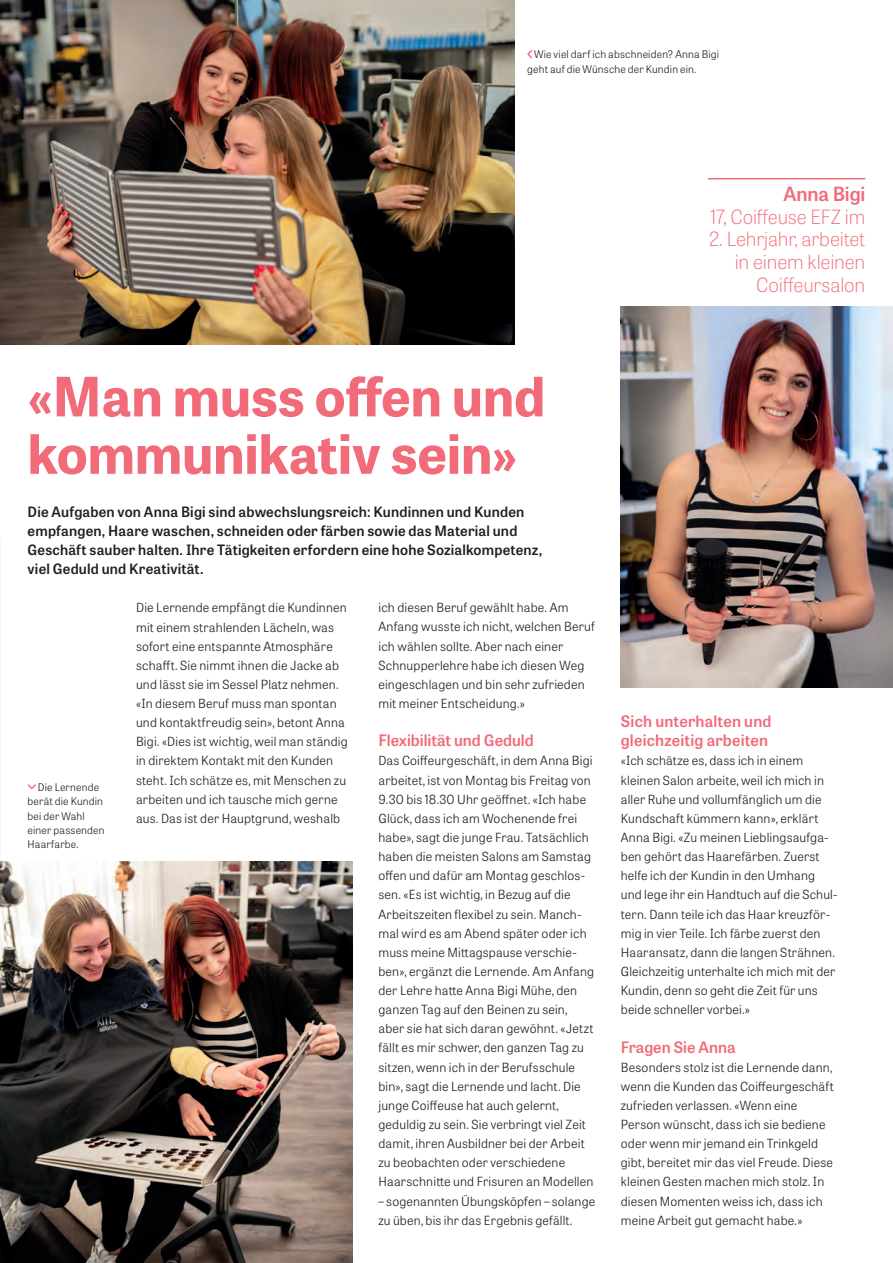
<style>
.page{position:relative;width:893px;height:1263px;background:#fff}
.page>*{position:absolute;margin:0;border:0;box-sizing:border-box;transform-origin:0 0}
.t1{font:700 54px/57.4px "Tablet Gothic";color:#f16b79}
.t2{font:100 19.5px/22.8px "Tablet Gothic";letter-spacing:-.01em;color:#f16b79;text-align:right}
.t3{font:600 19.5px "Tablet Gothic";letter-spacing:-.005em;color:#f16b79}
.t4{font:600 15.75px/19.2px "Tablet Gothic";letter-spacing:.005em;color:#f16b79}
.t5{font:600 14.25px/19.2px "Tablet Gothic";letter-spacing:.015em;color:#231f20}
.t6{font:300 12.6px/19.2px "Tablet Gothic";letter-spacing:.015em;color:#231f20}
.t7{font:300 10.5px/14.4px "Tablet Gothic";letter-spacing:.015em;color:#231f20}
</style>
<div class="page">
<hr style="left:708px;top:178px;width:157px;height:1px;background:#f16b79">
<svg style="left:28px;top:784px;width:8px;height:5px"></svg>
<svg style="left:527px;top:50px;width:5px;height:8px"></svg>
<img style="left:0;top:0;width:514px;height:344px">
<img style="left:621px;top:306px;width:272px;height:382px">
<img style="left:0;top:861px;width:353px;height:402px">
<p class="t7" style="left:527px;top:47px;width:193px;text-indent:7px">Wie viel darf ich abschneiden? Anna Bigi geht auf die Wünsche der Kundin ein.</p>
<h2 class="t3" style="left:783px;top:180px;width:83px">Anna Bigi</h2>
<h2 class="t2" style="left:711px;top:204px;width:156px">17, Coiffeuse EFZ im</h2>
<h2 class="t2" style="left:709px;top:227px;width:158px">2. Lehrjahr, arbeitet in einem kleinen<br>Coiffeursalon</h2>
<h1 class="t1" style="left:28px;top:366px;width:519px">«Man muss offen und kommunikativ sein»</h1>
<p class="t5" style="left:28px;top:501px;width:516px">Die Aufgaben von Anna Bigi sind abwechslungsreich: Kundinnen und Kunden empfangen, Haare waschen, schneiden oder färben sowie das Material und Geschäft sauber halten. Ihre Tätigkeiten erfordern eine hohe Sozialkompetenz, viel Geduld und Kreativität.</p>
<p class="t7" style="left:28px;top:780px;width:79px;text-indent:10px">Die Lernende berät die Kundin bei der Wahl einer passenden<br>Haarfarbe.</p>
<p class="t6" style="left:136px;top:598px;width:213px">Die Lernende empfängt die Kundinnen mit einem strahlenden Lächeln, was sofort eine entspannte Atmosphäre schafft. Sie nimmt ihnen die Jacke ab und lässt sie im Sessel Platz nehmen. «In diesem Beruf muss man spontan und kontaktfreudig sein», betont Anna Bigi. «Dies ist wichtig, weil man ständig in direktem Kontakt mit den Kunden steht. Ich schätze es, mit Menschen zu arbeiten und ich tausche mich gerne aus. Das ist der Hauptgrund, weshalb</p>
<p class="t6" style="left:378px;top:598px;width:218px">ich diesen Beruf gewählt habe. Am Anfang wusste ich nicht, welchen Beruf ich wählen sollte. Aber nach einer Schnupperlehre habe ich diesen Weg eingeschlagen und bin sehr zufrieden mit meiner Entscheidung.»</p>
<p class="t4" style="left:378px;top:730px;width:157px">Flexibilität und Geduld</p>
<p class="t6" style="left:378px;top:751px;width:217px">Das Coiffeurgeschäft, in dem Anna Bigi arbeitet, ist von Montag bis Freitag von 9.30 bis 18.30 Uhr geöffnet. «Ich habe Glück, dass ich am Wochenende frei habe», sagt die junge Frau. Tatsächlich haben die meisten Salons am Samstag offen und dafür am Montag geschlos&shy;sen. «Es ist wichtig, in Bezug auf die Arbeitszeiten flexibel zu sein. Manch&shy;mal wird es am Abend später oder ich muss meine Mittagspause verschie&shy;ben», ergänzt die Lernende. Am Anfang der Lehre hatte Anna Bigi Mühe, den ganzen Tag auf den Beinen zu sein, aber sie hat sich daran gewöhnt. «Jetzt fällt es mir schwer, den ganzen Tag zu sitzen, wenn ich in der Berufsschule bin», sagt die Lernende und lacht. Die junge Coiffeuse hat auch gelernt, geduldig zu sein. Sie verbringt viel Zeit damit, ihren Ausbildner bei der Arbeit zu beobachten oder verschiedene Haarschnitte und Frisuren an Modellen</p>
<p class="t6" style="left:378px;top:1191px;width:218px">– sogenannten Übungsköpfen – solange zu üben, bis ihr das Ergebnis gefällt.</p>
<p class="t4" style="left:621px;top:711px;width:152px">Sich unterhalten und gleichzeitig arbeiten</p>
<p class="t6" style="left:621px;top:751px;width:218px">«Ich schätze es, dass ich in einem kleinen Salon arbeite, weil ich mich in aller Ruhe und vollumfänglich um die Kundschaft kümmern kann», erklärt Anna Bigi. «Zu meinen Lieblingsaufga&shy;ben gehört das Haarefärben. Zuerst helfe ich der Kundin in den Umhang und lege ihr ein Handtuch auf die Schul&shy;tern. Dann teile ich das Haar kreuzför&shy;mig in vier Teile. Ich färbe zuerst den Haaransatz, dann die langen Strähnen.<br>Gleichzeitig unterhalte ich mich mit der Kundin, denn so geht die Zeit für uns beide schneller vorbei.»</p>
<p class="t4" style="left:621px;top:1036px;width:116px">Fragen Sie Anna</p>
<p class="t6" style="left:621px;top:1057px;width:214px">Besonders stolz ist die Lernende dann, wenn die Kunden das Coiffeurgeschäft zufrieden verlassen. «Wenn eine Person wünscht, dass ich sie bediene oder wenn mir jemand ein Trinkgeld gibt, bereitet mir das viel Freude. Diese kleinen Gesten machen mich stolz. In diesen Momenten weiss ich, dass ich meine Arbeit gut gemacht habe.»</p>
</div>
